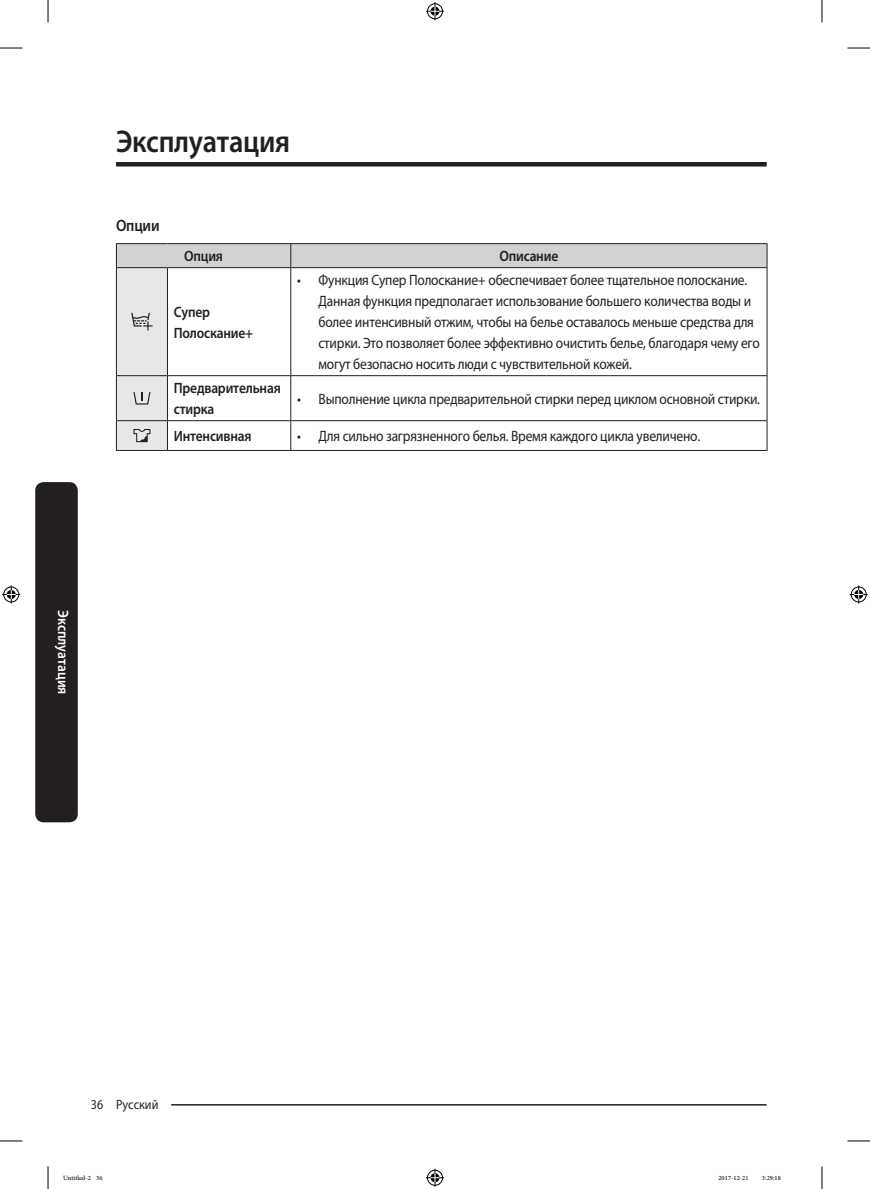
<style>
.page{position:relative;width:870px;height:1189px;background:#fff}
.page>*{position:absolute;margin:0;border:0;box-sizing:border-box;transform-origin:0 0}
.t1{font:600 31.5px "Myriad Pro";letter-spacing:-.01em;color:#231f20;scale:.9 1}
.t2{font:600 16.5px "Myriad Pro";letter-spacing:-.015em;color:#231f20;scale:.9 1}
.t3{font:15px/21px "Myriad Pro";letter-spacing:-.015em;color:#231f20;scale:.9 1}
.P_Center{font:600 15px/21px "Myriad Pro";letter-spacing:-.015em;color:#231f20;scale:.9 1}
.Sidebar{font:600 15px "Myriad Pro";color:#fff;scale:.9 1}
.t4{font:13.5px "Myriad Pro";color:#231f20;scale:.9 1}
.t5{font:9px "Adobe Arabic";color:#000}
</style>
<div class="page">
<hr style="left:116px;top:162px;width:651px;height:4px;background:#231f20">
<hr style="left:116px;top:1104px;width:651px;height:1px;background:#231f20">
<div style="left:103px;top:1096px;width:68px;height:15px;background:#fff"></div>
<div style="left:35px;top:482px;width:43px;height:340px;background:#231f20;border-radius:9px"></div>
<hr style="left:116px;top:243px;width:51px;height:1px;background:#231f20">
<hr style="left:167px;top:243px;width:124px;height:1px;background:#231f20">
<hr style="left:291px;top:243px;width:476px;height:1px;background:#231f20">
<hr style="left:116px;top:450px;width:51px;height:1px;background:#231f20">
<hr style="left:167px;top:450px;width:124px;height:1px;background:#231f20">
<hr style="left:291px;top:450px;width:476px;height:1px;background:#231f20">
<svg style="left:116px;top:244px;width:652px;height:206px"></svg>
<svg style="left:0;top:48px;width:22px;height:1px"></svg>
<svg style="left:847px;top:48px;width:23px;height:1px"></svg>
<svg style="left:0;top:1141px;width:22px;height:1px"></svg>
<svg style="left:847px;top:1141px;width:23px;height:1px"></svg>
<svg style="left:48px;top:0;width:1px;height:23px"></svg>
<svg style="left:48px;top:1166px;width:1px;height:23px"></svg>
<svg style="left:822px;top:0;width:1px;height:23px"></svg>
<svg style="left:822px;top:1166px;width:1px;height:23px"></svg>
<svg style="left:426px;top:2px;width:18px;height:18px"></svg>
<svg style="left:426px;top:1169px;width:18px;height:18px"></svg>
<svg style="left:2px;top:585px;width:18px;height:18px"></svg>
<svg style="left:850px;top:585px;width:18px;height:18px"></svg>
<h1 class="t1" style="left:116px;top:122px;width:195px">Эксплуатация</h1>
<h3 class="t2" style="left:116px;top:214px;width:50px">Опции</h3>
<p class="P_Center" style="left:184px;top:245px;width:45px">Опция</p>
<p class="P_Center" style="left:499px;top:245px;width:67px">Описание</p>
<p class="P_Center" style="left:174px;top:301px;width:90px">Супер<br>Полоскание+</p>
<p class="t3" style="left:318px;top:269px;width:492px;text-indent:-21px">• Функция Супер Полоскание+ обеспечивает более тщательное полоскание.<br>Данная функция предполагает использование большего количества воды и более интенсивный отжим, чтобы на белье оставалось меньше средства для стирки. Это позволяет более эффективно очистить белье, благодаря чему его могут безопасно носить люди с чувствительной кожей.</p>
<p class="P_Center" style="left:174px;top:377px;width:120px">Предварительная стирка</p>
<p class="t3" style="left:297px;top:388px;width:516px">• Выполнение цикла предварительной стирки перед циклом основной стирки.</p>
<p class="P_Center" style="left:174px;top:425px;width:88px">Интенсивная</p>
<p class="t3" style="left:297px;top:425px;width:449px">• Для сильно загрязненного белья. Время каждого цикла увеличено.</p>
<p class="Sidebar" style="left:73px;top:610px;width:95px;rotate:90deg">Эксплуатация</p>
<p class="t4" style="left:91px;top:1096px;width:77px">36 Русский</p>
<p class="t5" style="left:63px;top:1171px;width:41px">Untitled-2 36</p>
<p class="t5" style="left:718px;top:1171px;width:32px">2017-12-21</p>
<p class="t5" style="left:762px;top:1171px;width:20px">3:29:18</p>
</div>
